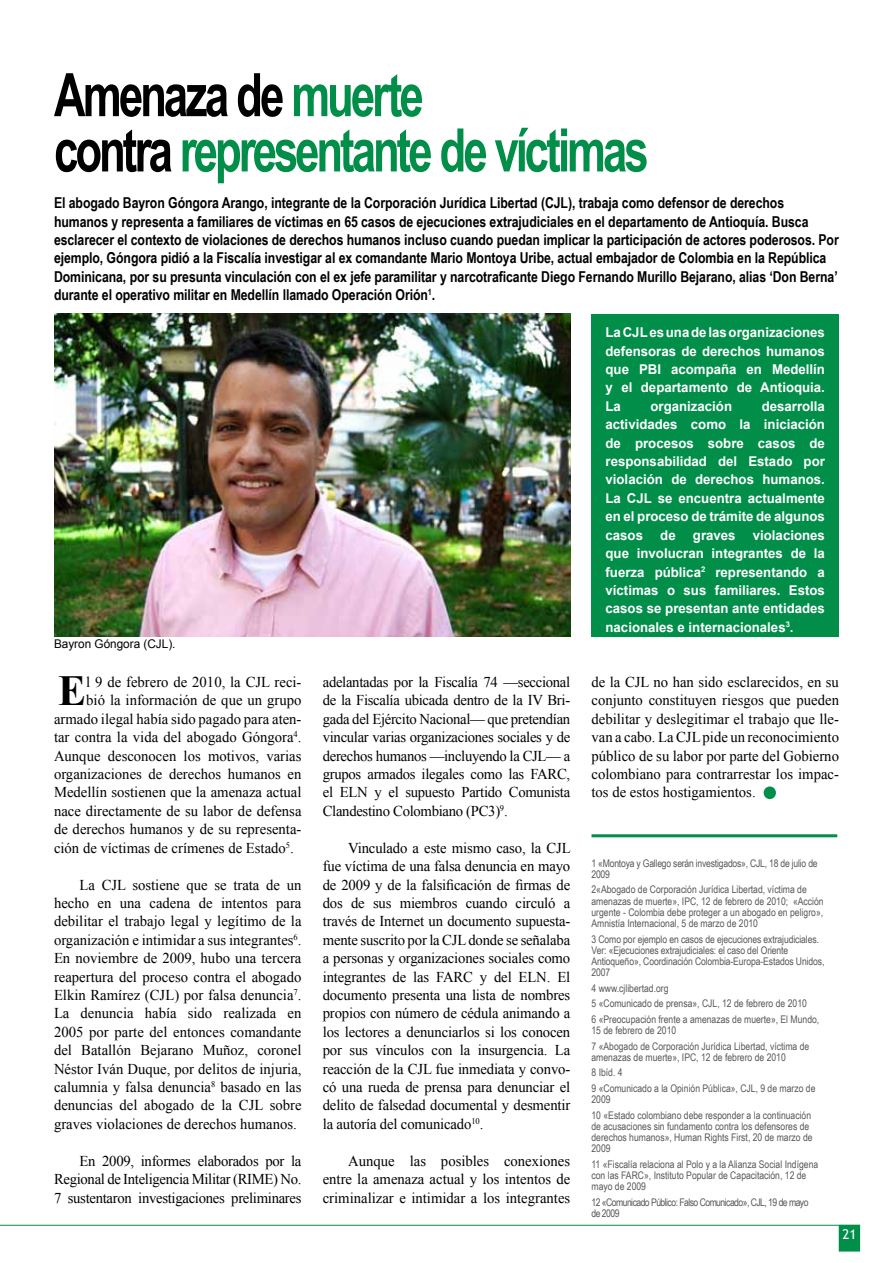
<style>
.page{position:relative;width:893px;height:1263px;background:#fff}
.page>*{position:absolute;margin:0;border:0;box-sizing:border-box;transform-origin:0 0}
.t1{font:700 60px/55.2px "Arial Narrow";letter-spacing:-.055em;color:#008e49;scale:.89 1}
.t2{font:700 42.75px "Times New Roman";color:#000}
.t3{font:15px/18.5px "Times New Roman";color:#000;text-align:justify}
.t4{font:700 15px/18.5px "Arial Narrow";letter-spacing:-.005em;color:#000}
.t5{font:700 13.5px/18.5px "Arial";color:#fff;text-align:justify}
.t6{font:13.5px "Trebuchet MS";color:#fff}
.t7{font:12px "Arial";color:#000}
.t8{font:10.5px/11.2px "Arial Narrow";color:#58585a}
.t9{font:10.5px/11.2px "Arial Narrow";letter-spacing:-.05em;color:#58585a}
.t10{font:10.5px/11.2px "Arial Narrow";letter-spacing:-.02em;color:#58585a}
.s1{color:#000}
</style>
<div class="page">
<hr style="left:0;top:1225px;width:860px;height:1px;background:#008e49">
<div style="left:839px;top:1225px;width:21px;height:26px;background:#008e49"></div>
<div style="left:591px;top:314px;width:248px;height:322px;background:#008e49"></div>
<img style="left:54px;top:313px;width:516px;height:324px">
<hr style="left:591px;top:834px;width:246px;height:3px;background:#008e49">
<h1 class="t1" style="left:54px;top:65px;width:670px"><span class="s1">Amenaza de</span> muerte<br><span class="s1">contra</span> representante de víctimas</h1>
<p class="t4" style="left:54px;top:193px;width:786px">El abogado Bayron Góngora Arango, integrante de la Corporación Jurídica Libertad (CJL), trabaja como defensor de derechos humanos y representa a familiares de víctimas en 65 casos de ejecuciones extrajudiciales en el departamento de Antioquía. Busca esclarecer el contexto de violaciones de derechos humanos incluso cuando puedan implicar la participación de actores poderosos. Por ejemplo, Góngora pidió a la Fiscalía investigar al ex comandante Mario Montoya Uribe, actual embajador de Colombia en la República Dominicana, por su presunta vinculación con el ex jefe paramilitar y narcotraficante Diego Fernando Murillo Bejarano, alias ‘Don Berna’ durante el operativo militar en Medellín llamado Operación Orión<sup>1</sup>.</p>
<p class="t7" style="left:54px;top:635px;width:123px">Bayron Góngora (CJL).</p>
<h2 class="t2" style="left:58px;top:661px;width:29px">E</h2>
<p class="t3" style="left:86px;top:672px;width:217px">l 9 de febrero de 2010, la CJL reci-</p>
<p class="t3" style="left:86px;top:691px;width:217px">bió la información de que un grupo</p>
<p class="t3" style="left:54px;top:709px;width:249px">armado ilegal había sido pagado para aten-</p>
<p class="t3" style="left:54px;top:728px;width:249px">tar contra la vida del abogado Góngora<sup>4</sup>.</p>
<p class="t3" style="left:54px;top:746px;width:249px">Aunque desconocen los motivos, varias</p>
<p class="t3" style="left:54px;top:764px;width:249px">organizaciones de derechos humanos en</p>
<p class="t3" style="left:54px;top:783px;width:249px">Medellín sostienen que la amenaza actual</p>
<p class="t3" style="left:54px;top:801px;width:249px">nace directamente de su labor de defensa</p>
<p class="t3" style="left:54px;top:820px;width:249px">de derechos humanos y de su representa-</p>
<p class="t3" style="left:54px;top:838px;width:241px">ción de víctimas de crímenes de Estado<sup>5</sup>.</p>
<p class="t3" style="left:54px;top:875px;width:249px;text-indent:26px">La CJL sostiene que se trata de un hecho en una cadena de intentos para debilitar el trabajo legal y legítimo de la organización e intimidar a sus integrantes<sup>6</sup>.<br>En noviembre de 2009, hubo una tercera reapertura del proceso contra el abogado Elkin Ramírez (CJL) por falsa denuncia<sup>7</sup>.<br>La denuncia había sido realizada en 2005 por parte del entonces comandante del Batallón Bejarano Muñoz, coronel Néstor Iván Duque, por delitos de injuria, calumnia y falsa denuncia<sup>8</sup> basado en las denuncias del abogado de la CJL sobre graves violaciones de derechos humanos.</p>
<p class="t3" style="left:54px;top:1151px;width:249px;text-indent:26px">En 2009, informes elaborados por la Regional de Inteligencia Militar (RIME) No.<br>7 sustentaron investigaciones preliminares</p>
<p class="t3" style="left:323px;top:672px;width:249px">adelantadas por la Fiscalía 74 —seccional de la Fiscalía ubicada dentro de la IV Bri&shy;gada del Ejército Nacional— que pretendían vincular varias organizaciones sociales y de derechos humanos —incluyendo la CJL— a grupos armados ilegales como las FARC, el ELN y el supuesto Partido Comunista Clandestino Colombiano (PC3)<sup>9</sup>.</p>
<p class="t3" style="left:323px;top:838px;width:250px;text-indent:26px">Vinculado a este mismo caso, la CJL fue víctima de una falsa denuncia en mayo de 2009 y de la falsificación de firmas de dos de sus miembros cuando circuló a través de Internet un documento supuesta&shy;mente suscrito por la CJL donde se señalaba a personas y organizaciones sociales como integrantes de las FARC y del ELN. El documento presenta una lista de nombres propios con número de cédula animando a los lectores a denunciarlos si los conocen por sus vínculos con la insurgencia. La reacción de la CJL fue inmediata y convo&shy;có una rueda de prensa para denunciar el delito de falsedad documental y desmentir la autoría del comunicado<sup>10</sup>.</p>
<p class="t3" style="left:323px;top:1151px;width:249px;text-indent:26px">Aunque las posibles conexiones entre la amenaza actual y los intentos de criminalizar e intimidar a los integrantes</p>
<p class="t5" style="left:605px;top:324px;width:221px">La CJL es una de las organizaciones defensoras de derechos humanos que PBI acompaña en Medellín y el departamento de Antioquia.<br>La</p>
<p class="t5" style="left:650px;top:397px;width:83px">organización</p>
<p class="t5" style="left:605px;top:397px;width:221px;text-indent:156px">desarrolla actividades como la iniciación de procesos sobre casos de responsabilidad del Estado por violación de derechos humanos.<br>La CJL se encuentra actualmente en el proceso de trámite de algunos casos</p>
<p class="t5" style="left:605px;top:526px;width:221px;text-indent:147px">violaciones que involucran integrantes de la fuerza pública<sup>2</sup> representando a víctimas o sus familiares. Estos casos se presentan ante entidades nacionales e internacionales<sup>3</sup>.</p>
<p class="t5" style="left:660px;top:526px;width:17px">de</p>
<p class="t5" style="left:693px;top:526px;width:44px">graves</p>
<p class="t3" style="left:591px;top:672px;width:249px">de la CJL no han sido esclarecidos, en su conjunto constituyen riesgos que pueden debilitar y deslegitimar el trabajo que lle&shy;van a cabo. La CJL pide un reconocimiento público de su labor por parte del Gobierno colombiano para contrarrestar los impac&shy;tos de estos hostigamientos.</p>
<p class="t10" style="left:591px;top:857px;width:228px">1 «Montoya y Gallego serán investigados», CJL, 18 de julio de<br>2009</p>
<p class="t8" style="left:591px;top:883px;width:234px">2«Abogado de Corporación Jurídica Libertad, víctima de amenazas de muerte», IPC, 12 de febrero de 2010; «Acción urgente - Colombia debe proteger a un abogado en peligro», Amnistía Internacional, 5 de marzo de 2010</p>
<p class="t8" style="left:591px;top:933px;width:234px">3 Como por ejemplo en casos de ejecuciones extrajudiciales.<br>Ver: «Ejecuciones extrajudiciales: el caso del Oriente Antioqueño», Coordinación Colombia-Europa-Estados Unidos, 2007</p>
<p class="t8" style="left:591px;top:980px;width:229px;line-height:15.5px">4 www.cjlibertad.org<br>5 «Comunicado de prensa», CJL, 12 de febrero de 2010<br>6 «Preocupación frente a amenazas de muerte», El Mundo,</p>
<p class="t8" style="left:591px;top:1022px;width:219px;line-height:15.5px">15 de febrero de 2010<br>7 «Abogado de Corporación Jurídica Libertad, víctima de</p>
<p class="t8" style="left:591px;top:1049px;width:225px;line-height:15.5px">amenazas de muerte», IPC, 12 de febrero de 2010<br>8 Ibíd. 4<br>9 «Comunicado a la Opinión Pública», CJL, 9 de marzo de</p>
<p class="t8" style="left:591px;top:1091px;width:221px;line-height:15.5px">2009<br>10 «Estado colombiano debe responder a la continuación</p>
<p class="t8" style="left:591px;top:1120px;width:223px">de acusaciones sin fundamento contra los defensores de derechos humanos», Human Rights First, 20 de marzo de<br>2009</p>
<p class="t8" style="left:591px;top:1158px;width:228px">11 «Fiscalía relaciona al Polo y a la Alianza Social Indígena con las FARC», Instituto Popular de Capacitación, 12 de mayo de 2009</p>
<p class="t9" style="left:591px;top:1196px;width:219px">12 «Comunicado Público: Falso Comunicado», CJL, 19 de mayo de 2009</p>
<p class="t6" style="left:842px;top:1227px;width:16px">21</p>
</div>
